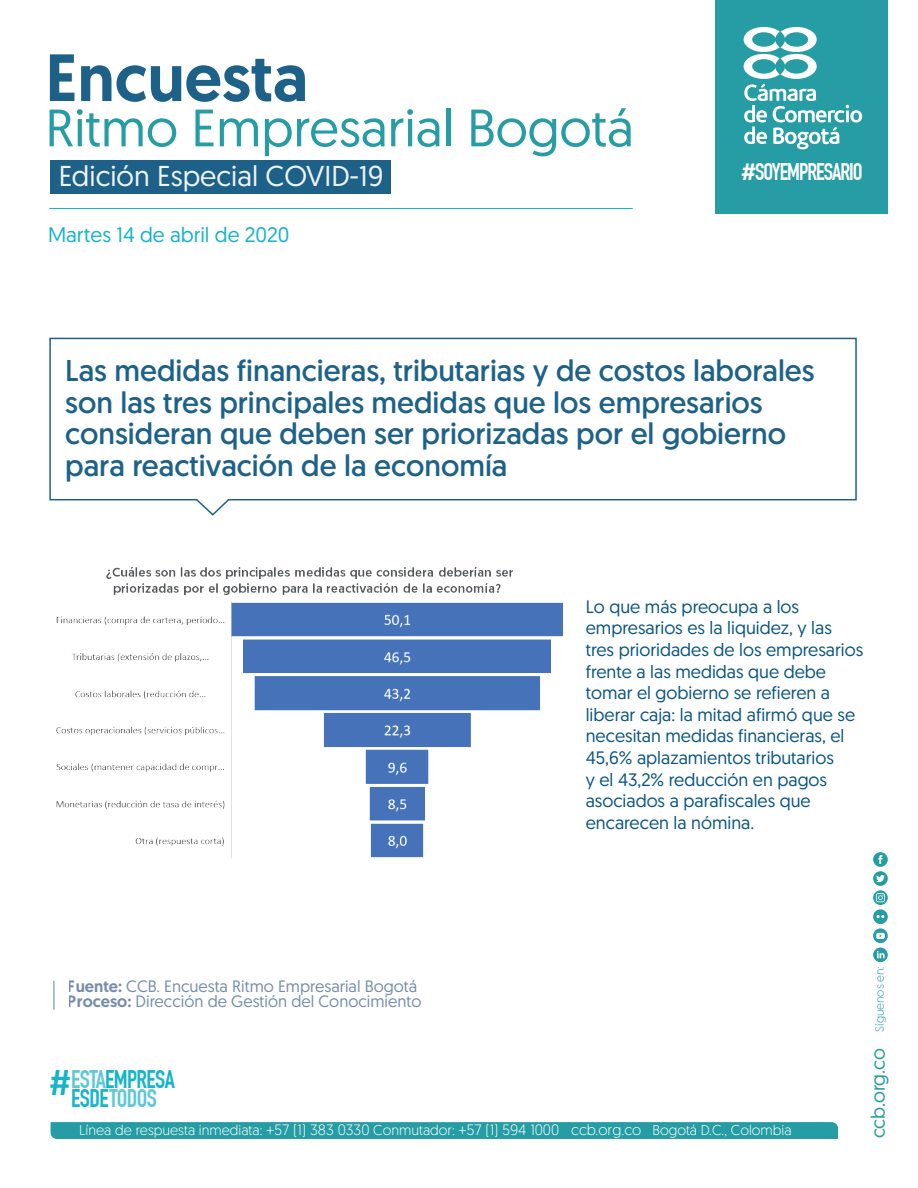
<style>
.page{position:relative;width:918px;height:1188px;background:#fff}
.page>*{position:absolute;margin:0;border:0;box-sizing:border-box;transform-origin:0 0}
.t1{font:500 66.75px "Geomanist";color:#0c5681}
.t2{font:52.5px "Geomanist";color:#269da4}
.t3{font:30px/31.5px "Geomanist";color:#0c5681}
.t4{font:28.65px "Geomanist";color:#fff}
.t5{font:700 24.9px/19.5px "DIN Condensed";letter-spacing:-.025em;color:#15b4c8;text-align:center}
.t6{font:700 23.7px "DIN Condensed";letter-spacing:-.045em;color:#fff}
.t7{font:21px "Geomanist";color:#15b4c8}
.t8{font:19.5px "Geomanist";letter-spacing:-.015em;color:#269da4}
.t9{font:18px/21.6px "Geomanist";color:#0c5681}
.t10{font:16.5px/15px "Geomanist";color:#6d85a6}
.t11{font:300 14.25px "Geomanist";color:#fff}
.t12{font:300 11.85px "Geomanist";color:#269da4}
.s1{font-family:"Geomanist";font-weight:500}
.s2{font-weight:500}
.s3{font-family:"DIN Pro";font-weight:500;font-size:34.95px}
.s4{color:#5ec8d7}
.s5{font-size:15px}
</style>
<div class="page">
<div style="left:50px;top:160px;width:341px;height:34px;background:#1d6189"></div>
<div style="left:51px;top:1122px;width:787px;height:17px;background:#269da4"></div>
<svg style="left:873px;top:852px;width:15px;height:110px"></svg>
<div style="left:715px;top:0;width:173px;height:213px;background:#269da4"></div>
<svg style="left:744px;top:27px;width:118px;height:122px"></svg>
<hr style="left:49px;top:208px;width:584px;height:1px;background:#15b4c8">
<svg style="left:49px;top:338px;width:808px;height:178px"></svg>
<svg style="left:53px;top:981px;width:1px;height:29px"></svg>
<svg style="left:56px;top:567px;width:507px;height:292px"></svg>
<h1 class="t1" style="left:45px;top:33px;width:264px">Encuesta</h1>
<h2 class="t2" style="left:45px;top:94px;width:590px">Ritmo Empresarial Bogotá</h2>
<h3 class="t4" style="left:58px;top:158px;width:327px">Edición Especial COVID-19</h3>
<p class="t7" style="left:48px;top:221px;width:243px">Martes 14 de abril de 2020</p>
<h3 class="t6" style="left:741px;top:157px;width:123px"><span class="s1">#</span>SOYEMPRESARIO</h3>
<h3 class="t3" style="left:65px;top:354px;width:751px">Las medidas financieras, tributarias y de costos laborales son las tres principales medidas que los empresarios consideran que deben ser priorizadas por el gobierno para reactivación de la economía</h3>
<p class="t9" style="left:586px;top:595px;width:279px">Lo que más preocupa a los empresarios es la liquidez, y las tres prioridades de los empresarios frente a las medidas que debe tomar el gobierno se refieren a liberar caja: la mitad afirmó que se necesitan medidas financieras, el<br>45,6% aplazamientos tributarios<br>y el 43,2% reducción en pagos asociados a parafiscales que encarecen la nómina.</p>
<p class="t10" style="left:68px;top:978px;width:355px"><span class="s2">Fuente:</span> CCB. Encuesta Ritmo Empresarial Bogotá<br><span class="s2">Proceso:</span> Dirección de Gestión del Conocimiento</p>
<h3 class="t5" style="left:48px;top:1069px;width:128px"><span class="s3">#</span><span class="s4">ESTA</span>EMPRESA<br>ESDE<span class="s4">TODOS</span></h3>
<p class="t11" style="left:79px;top:1121px;width:714px">Línea de respuesta inmediata: <span class="s5">+57 (1) 383 0330</span> Conmutador: <span class="s5">+57 (1) 594 1000 ccb.org.co</span> Bogotá D.C., Colombia</p>
<p class="t12" style="left:872px;top:1032px;width:66px;rotate:-90deg">Síguenos en:</p>
<p class="t8" style="left:866px;top:1138px;width:92px;rotate:-90deg">ccb.org.co</p>
</div>
